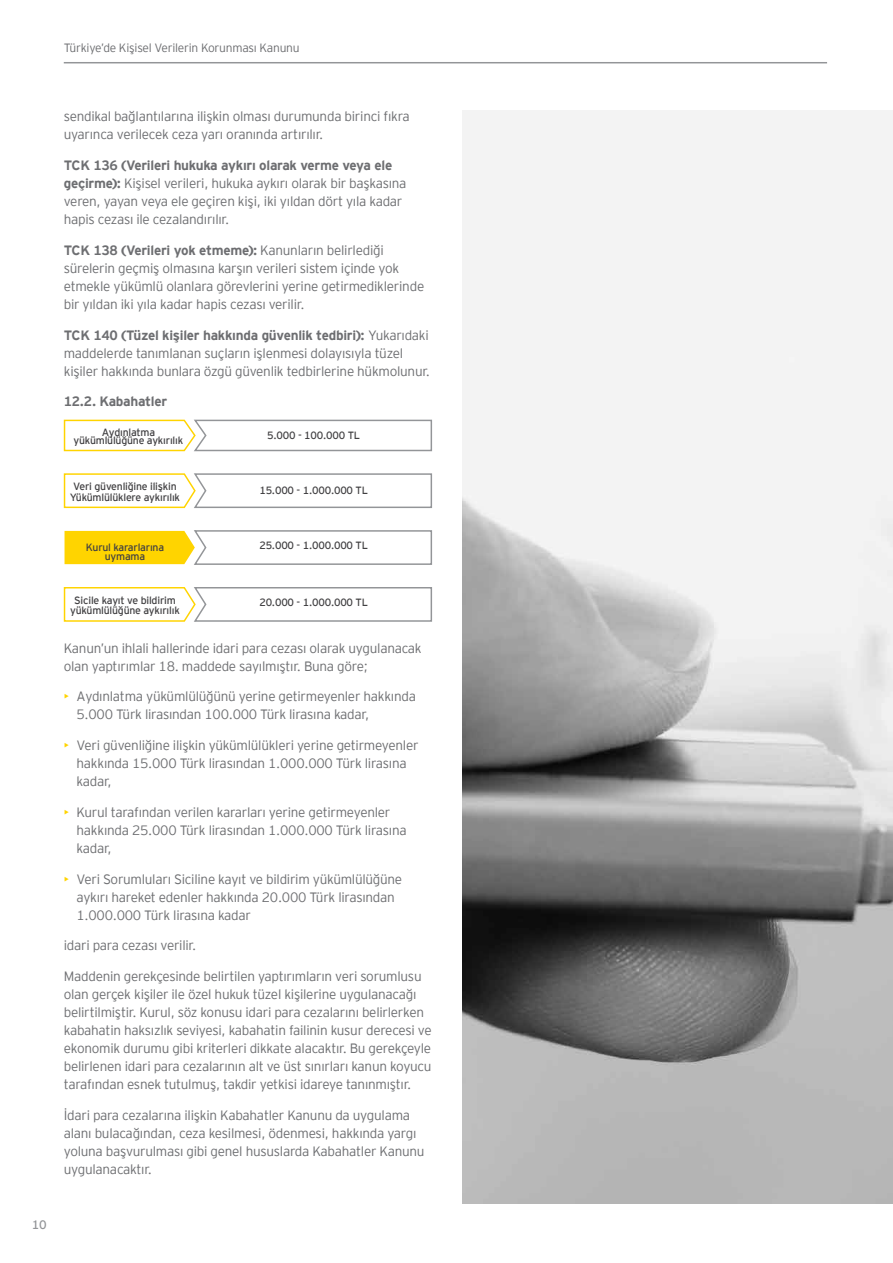
<style>
.page{position:relative;width:893px;height:1263px;background:#fff}
.page>*{position:absolute;margin:0;border:0;box-sizing:border-box;transform-origin:0 0}
.t1{font:300 13.5px/18px "EY Interstate";letter-spacing:-.02em;color:#6d6e71}
.t2{font:700 13.5px "EY Interstate";letter-spacing:-.02em;color:#6d6e71}
.t3{font:12.3px "EY Interstate";color:#939598}
.t4{font:300 12px "EY Interstate";letter-spacing:-.02em;color:#6d6e71}
.t5{font:10.5px/8.9px "EY Interstate";letter-spacing:-.02em;color:#414042;text-align:center}
.s1{font-weight:700}
.s2{color:#ffd400}
</style>
<div class="page">
<hr style="left:64px;top:62px;width:763px;height:1px;background:#939598">
<img style="left:462px;top:111px;width:431px;height:1092px">
<svg style="left:63px;top:419px;width:369px;height:33px"></svg>
<svg style="left:63px;top:473px;width:369px;height:36px"></svg>
<svg style="left:65px;top:530px;width:367px;height:35px"></svg>
<svg style="left:63px;top:587px;width:369px;height:35px"></svg>
<p class="t4" style="left:64px;top:39px;width:237px">Türkiye’de Kişisel Verilerin Korunması Kanunu</p>
<p class="t3" style="left:32px;top:1215px;width:16px">10</p>
<p class="t1" style="left:64px;top:107px;width:347px">sendikal bağlantılarına ilişkin olması durumunda birinci fıkra uyarınca verilecek ceza yarı oranında artırılır.</p>
<p class="t1" style="left:64px;top:156px;width:344px"><span class="s1">TCK 136 (Verileri hukuka aykırı olarak verme veya ele geçirme):</span> Kişisel verileri, hukuka aykırı olarak bir başkasına veren, yayan veya ele geçiren kişi, iki yıldan dört yıla kadar hapis cezası ile cezalandırılır.</p>
<p class="t1" style="left:64px;top:240px;width:362px"><span class="s1">TCK 138 (Verileri yok etmeme):</span> Kanunların belirlediği sürelerin geçmiş olmasına karşın verileri sistem içinde yok etmekle yükümlü olanlara görevlerini yerine getirmediklerinde bir yıldan iki yıla kadar hapis cezası verilir.</p>
<p class="t1" style="left:64px;top:325px;width:368px"><span class="s1">TCK 140 (Tüzel kişiler hakkında güvenlik tedbiri):</span> Yukarıdaki maddelerde tanımlanan suçların işlenmesi dolayısıyla tüzel kişiler hakkında bunlara özgü güvenlik tedbirlerine hükmolunur.</p>
<p class="t2" style="left:64px;top:392px;width:105px">12.2. Kabahatler</p>
<p class="t5" style="left:74px;top:427px;width:111px">Aydınlatma yükümlülüğüne aykırılık</p>
<p class="t5" style="left:267px;top:430px;width:94px">5.000 - 100.000 TL</p>
<p class="t5" style="left:70px;top:481px;width:112px;line-height:10.5px">Veri güvenliğine ilişkin<br>Yükümlülüklere aykırılık</p>
<p class="t5" style="left:259px;top:485px;width:110px">15.000 - 1.000.000 TL</p>
<p class="t5" style="left:86px;top:542px;width:80px">Kurul kararlarına uymama</p>
<p class="t5" style="left:259px;top:540px;width:110px">25.000 - 1.000.000 TL</p>
<p class="t5" style="left:70px;top:594px;width:111px;line-height:10.5px">Sicile kayıt ve bildirim yükümlülüğüne aykırılık</p>
<p class="t5" style="left:259px;top:598px;width:110px">20.000 - 1.000.000 TL</p>
<p class="t1" style="left:64px;top:638px;width:359px">Kanun’un ihlali hallerinde idari para cezası olarak uygulanacak olan yaptırımlar 18. maddede sayılmıştır. Buna göre;</p>
<p class="t1" style="left:77px;top:687px;width:341px;text-indent:-13px"><span class="s2">•</span> Aydınlatma yükümlülüğünü yerine getirmeyenler hakkında<br>5.000 Türk lirasından 100.000 Türk lirasına kadar,</p>
<p class="t1" style="left:77px;top:735px;width:344px;text-indent:-13px"><span class="s2">•</span> Veri güvenliğine ilişkin yükümlülükleri yerine getirmeyenler hakkında 15.000 Türk lirasından 1.000.000 Türk lirasına kadar,</p>
<p class="t1" style="left:77px;top:802px;width:332px;text-indent:-13px"><span class="s2">•</span> Kurul tarafından verilen kararları yerine getirmeyenler hakkında 25.000 Türk lirasından 1.000.000 Türk lirasına kadar,</p>
<p class="t1" style="left:77px;top:869px;width:327px;text-indent:-13px"><span class="s2">•</span> Veri Sorumluları Siciline kayıt ve bildirim yükümlülüğüne aykırı hareket edenler hakkında 20.000 Türk lirasından<br>1.000.000 Türk lirasına kadar</p>
<p class="t1" style="left:64px;top:936px;width:134px">idari para cezası verilir.</p>
<p class="t1" style="left:64px;top:966px;width:369px">Maddenin gerekçesinde belirtilen yaptırımların veri sorumlusu olan gerçek kişiler ile özel hukuk tüzel kişilerine uygulanacağı belirtilmiştir. Kurul, söz konusu idari para cezalarını belirlerken kabahatin haksızlık seviyesi, kabahatin failinin kusur derecesi ve ekonomik durumu gibi kriterleri dikkate alacaktır. Bu gerekçeyle belirlenen idari para cezalarının alt ve üst sınırları kanun koyucu tarafından esnek tutulmuş, takdir yetkisi idareye tanınmıştır.</p>
<p class="t1" style="left:64px;top:1105px;width:362px">İdari para cezalarına ilişkin Kabahatler Kanunu da uygulama alanı bulacağından, ceza kesilmesi, ödenmesi, hakkında yargı yoluna başvurulması gibi genel hususlarda Kabahatler Kanunu uygulanacaktır.</p>
</div>
